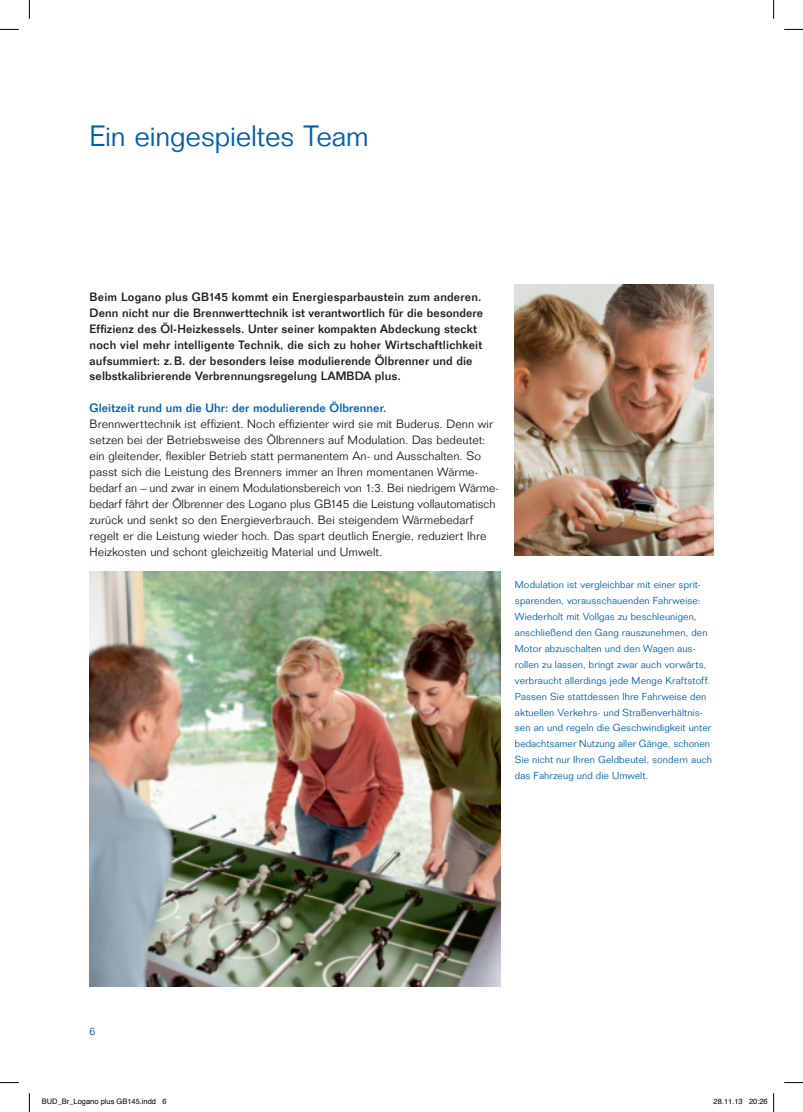
<style>
.page{position:relative;width:803px;height:1112px;background:#fff}
.page>*{position:absolute;margin:0;border:0;box-sizing:border-box;transform-origin:0 0}
.t1{font:300 28.75px "Folio Std";letter-spacing:-.01em;color:#0160ae}
.t2{font:300 11.88px/16px "Folio Std";letter-spacing:.005em;color:#231f20}
.t3{font:500 11.88px/16px "Folio Std";letter-spacing:.01em;color:#231f20}
.t4{font:300 10.62px "Folio Std";color:#0160ae}
.t5{font:300 10px/16px "Folio Std";letter-spacing:.01em;color:#0160ae}
.t6{font:7.5px "Helvetica";color:#000}
.s1{font-weight:500;color:#0160ae}
</style>
<div class="page">
<img style="left:90px;top:572px;width:411px;height:414px">
<img style="left:515px;top:284px;width:198px;height:272px">
<svg style="left:0;top:29px;width:19px;height:1px"></svg>
<svg style="left:784px;top:29px;width:19px;height:1px"></svg>
<svg style="left:0;top:1082px;width:19px;height:1px"></svg>
<svg style="left:784px;top:1082px;width:19px;height:1px"></svg>
<svg style="left:29px;top:0;width:1px;height:19px"></svg>
<svg style="left:29px;top:1093px;width:1px;height:18px"></svg>
<svg style="left:773px;top:0;width:1px;height:19px"></svg>
<svg style="left:773px;top:1093px;width:1px;height:18px"></svg>
<p class="t1" style="left:90px;top:118px;width:281px">Ein eingespieltes Team</p>
<p class="t3" style="left:90px;top:288px;width:395px">Beim Logano plus GB145 kommt ein Energiesparbaustein zum anderen.<br>Denn nicht nur die Brennwerttechnik ist verantwortlich für die besondere Effizienz des Öl-Heizkessels. Unter seiner kompakten Abdeckung steckt noch viel mehr intelligente Technik, die sich zu hoher Wirtschaftlichkeit aufsummiert: z.B. der besonders leise modulierende Ölbrenner und die selbstkalibrierende Verbrennungsregelung LAMBDA plus.</p>
<p class="t2" style="left:90px;top:400px;width:410px"><span class="s1">Gleitzeit rund um die Uhr: der modulierende Ölbrenner.<br></span>Brennwerttechnik ist effizient. Noch effizienter wird sie mit Buderus. Denn wir setzen bei der Betriebsweise des Ölbrenners auf Modulation. Das bedeutet: ein gleitender, flexibler Betrieb statt permanentem An- und Ausschalten. So passt sich die Leistung des Brenners immer an Ihren momentanen Wärme&shy;bedarf an – und zwar in einem Modulationsbereich von 1:3. Bei niedrigem Wärme&shy;bedarf fährt der Ölbrenner des Logano plus GB145 die Leistung vollautomatisch zurück und senkt so den Energieverbrauch. Bei steigendem Wärmebedarf regelt er die Leistung wieder hoch. Das spart deutlich Energie, reduziert Ihre Heizkosten und schont gleichzeitig Material und Umwelt.</p>
<p class="t5" style="left:515px;top:576px;width:199px">Modulation ist vergleichbar mit einer sprit&shy;sparenden, vorausschauenden Fahrweise:<br>Wiederholt mit Vollgas zu beschleunigen, anschließend den Gang rauszunehmen, den Motor abzuschalten und den Wagen aus&shy;rollen zu lassen, bringt zwar auch vorwärts, verbraucht allerdings jede Menge Kraftstoff.<br>Passen Sie stattdessen Ihre Fahrweise den aktuellen Verkehrs- und Straßenverhältnis&shy;sen an und regeln die Geschwindigkeit unter bedachtsamer Nutzung aller Gänge, schonen Sie nicht nur Ihren Geldbeutel, sondern auch das Fahrzeug und die Umwelt.</p>
<p class="t4" style="left:90px;top:1024px;width:7px">6</p>
<p class="t6" style="left:42px;top:1095px;width:126px">BUD_Br_Logano plus GB145.indd 6</p>
<p class="t6" style="left:713px;top:1095px;width:56px">28.11.13 20:26</p>
</div>
